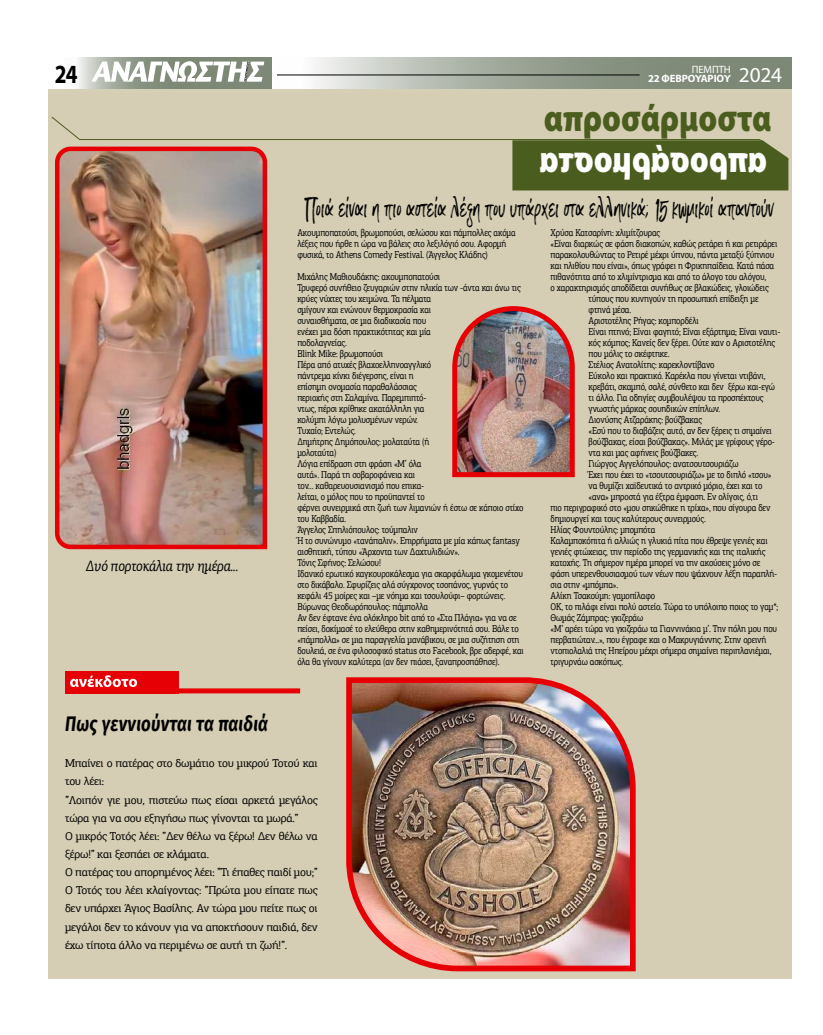
<style>
.page{position:relative;width:823px;height:1035px;background:#fff}
.page>*{position:absolute;margin:0;border:0;box-sizing:border-box;transform-origin:0 0}
.t1{font:900 38.4px "Myriad Pro";color:#4b5d1e;scale:.83 1}
.t2{font:27px "Black Diamond";color:#000;scale:.73 1}
.t3{font:700 26.3px "Myriad Pro";color:#000;scale:.81 1}
.t4{font:italic 700 21px "Fira Sans";letter-spacing:.02em;color:#000;scale:.8 1}
.t5{font:italic 15px "PF Agora Slab Pro";letter-spacing:-.02em;color:#000;scale:.89 1}
.t6{font:11.5px/18.1px "PF Agora Slab Pro";letter-spacing:-.02em;color:#000}
.t7{font:700 10.6px/9.4px "Myriad Pro";letter-spacing:-.01em;color:#fff}
.t8{font:10px/11px "PF Agora Slab Pro";letter-spacing:-.02em;color:#000;scale:.85 1}
.s1{font-weight:400}
.s2{font-weight:400;font-size:21.3px}
</style>
<div class="page">
<svg style="left:78px;top:58px;width:193px;height:31px;background:#97a092"></svg>
<svg style="left:277px;top:58px;width:514px;height:31px;background:#a3aa9e"></svg>
<svg style="left:91px;top:61px;width:173px;height:21px"></svg>
<hr style="left:277px;top:75px;width:362px;height:1px;background:#000">
<div style="left:48px;top:93px;width:743px;height:885px;background:#d5ceb4"></div>
<div style="left:65px;top:671px;width:113px;height:22px;background:#e60005"></div>
<svg style="left:70px;top:675px;width:67px;height:12px"></svg>
<div style="left:178px;top:688px;width:122px;height:5px;background:#e60005"></div>
<img style="left:55px;top:190px;width:213px;height:360px">
<img style="left:346px;top:677px;width:290px;height:295px">
<img style="left:452px;top:306px;width:123px;height:172px">
<svg style="left:51px;top:116px;width:737px;height:74px"></svg>
<h3 class="t3" style="left:55px;top:57px;width:29px">24</h3>
<p class="t7" style="left:647px;top:64px;width:135px;text-indent:44px"><span class="s1">ΠΕΜΠΤΗ<br></span>22 ΦΕΒΡΟΥΑΡΙΟΥ <span class="s2">2024</span></p>
<h1 class="t1" style="left:543px;top:93px;width:275px">απροσάρμοστα</h1>
<h3 class="t5" style="left:86px;top:557px;width:173px">Δυό πορτοκάλια την ημέρα...</h3>
<h2 class="t2" style="left:304px;top:191px;width:644px">Ποιά είναι η πιο αστεία λέξη που υπάρχει στα ελληνικά; 15 κωμικοί απαντούν</h2>
<p class="t8" style="left:297px;top:227px;width:258px">Ακουμποπατούσι, βρωμοπούσι, σελώσου και πάμπολλες ακόμα λέξεις που ήρθε η ώρα να βάλεις στο λεξιλόγιό σου. Αφορμή φυσικά, το Athens Comedy Festival. (Άγγελος Κλάδης)</p>
<p class="t8" style="left:297px;top:271px;width:268px">Μιχάλης Μαθιουδάκης: ακουμποπατούσι<br>Τρυφερό συνήθειο ζευγαριών στην ηλικία των -άντα και άνω τις κρύες νύχτες του χειμώνα. Τα πέλματα<br>σμίγουν και ενώνουν θερμοκρασία και<br>συναισθήματα, σε μια διαδικασία που<br>ενέχει μια δόση πρακτικότητας και μία<br>ποδολαγνείας.<br>Blink Mike: βρωμοπούσι<br>Πέρα από ατυχές βλαχοελληνοαγγλικό<br>πάντρεμα κίνκι διέγερσης, είναι η<br>επίσημη ονομασία παραθαλάσσιας<br>περιοχής στη Σαλαμίνα. Παρεμπιπτό-<br>ντως, πέρσι κρίθηκε ακατάλληλη για<br>κολύμπι λόγω μολυσμένων νερών.<br>Τυχαίο; Εντελώς.<br>Δημήτρης Δημόπουλος: μολαταύτα (ή<br>μολοταύτα)<br>Λόγια επίδραση στη φράση «Μ’ όλα<br>αυτά». Παρά τη σοβαροφάνεια και<br>τον… καθαρευουσιανισμό που επικα-<br>λείται, ο μόλος που το προϋπαντεί το<br>φέρνει συνειρμικά στη ζωή των λιμανιών ή έστω σε κάποιο στίχο του Καββαδία.<br>Άγγελος Σπηλιόπουλος: τούμπαλιν<br>Ή το συνώνυμο «τανάπαλιν». Επιρρήματα με μία κάπως fantasy αισθητική, τύπου «Άρχοντα των Δαχτυλιδιών».<br>Τόνις Σφήνος: Σελώσου!<br>Ιδανικό ερωτικό καγκουροκάλεσμα για σκαρφάλωμα γκομενέτου στο δικάβαλο. Σφυρίζεις αλά σύγχρονος τσοπάνος, γυρνάς το κεφάλι 45 μοίρες και –με νόημα και τσουλούφι– φορτώνεις.<br>Βύρωνας Θεοδωρόπουλος: πάμπολλα<br>Αν δεν έφτανε ένα ολόκληρο bit από το «Στα Πλάγια» για να σε πείσει, δοκίμασέ το ελεύθερα στην καθημερινότητά σου. Βάλε το «πάμπολλα» σε μια παραγγελία μανάβικου, σε μια συζήτηση στη δουλειά, σε ένα φιλοσοφικό status στο Facebook, βρε αδερφέ, και όλα θα γίνουν καλύτερα (αν δεν πιάσει, ξαναπροσπάθησε).</p>
<p class="t8" style="left:550px;top:227px;width:130px">Χρύσα Κατσαρίνη: χλιμίτζουρας</p>
<p class="t8" style="left:550px;top:238px;width:268px">«Είναι διαρκώς σε φάση διακοπών, καθώς ρετάρει ή και ρετιράρει</p>
<p class="t8" style="left:550px;top:249px;width:264px">παρακολουθώντας το Ρετιρέ μέχρι ύπνου, πάντα μεταξύ ξύπνιου</p>
<p class="t8" style="left:550px;top:260px;width:264px">και ηλιθίου που είναι», όπως γράφει η Φρικηπαίδεια. Κατά πάσα</p>
<p class="t8" style="left:550px;top:271px;width:255px">πιθανότητα από το χλιμίντρισμα και από το άλογο του αλόγου,</p>
<p class="t8" style="left:550px;top:282px;width:258px">ο χαρακτηρισμός αποδίδεται συνήθως σε βλακώδεις, γλοιώδεις</p>
<p class="t8" style="left:588px;top:293px;width:201px">τύπους που κυνηγούν τη προσωπική επίδειξη με</p>
<p class="t8" style="left:588px;top:304px;width:52px">φτηνά μέσα.</p>
<p class="t8" style="left:588px;top:315px;width:131px">Αριστοτέλης Ρήγας: κομπορδέλι</p>
<p class="t8" style="left:588px;top:326px;width:227px">Είναι πτηνό; Είναι φαγητό; Είναι εξάρτημα; Είναι ναυτι-</p>
<p class="t8" style="left:588px;top:337px;width:221px">κός κόμπος; Κανείς δεν ξέρει. Ούτε καν ο Αριστοτέλης</p>
<p class="t8" style="left:588px;top:348px;width:97px">που μόλις το σκέφτηκε.</p>
<p class="t8" style="left:588px;top:359px;width:150px">Στέλιος Ανατολίτης: καρεκλοντίβανο</p>
<p class="t8" style="left:588px;top:370px;width:209px">Εύκολο και πρακτικό. Καρέκλα που γίνεται ντιβάνι,</p>
<p class="t8" style="left:588px;top:381px;width:221px">κρεβάτι, σκαμπό, σαλέ, σύνθετο και δεν ξέρω και-εγώ</p>
<p class="t8" style="left:588px;top:392px;width:207px">τι άλλο. Για οδηγίες συμβουλέψου τα προσπέκτους</p>
<p class="t8" style="left:588px;top:403px;width:156px">γνωστής μάρκας σουηδικών επίπλων.</p>
<p class="t8" style="left:588px;top:414px;width:135px">Διονύσης Ατζαράκης: βούζβακας</p>
<p class="t8" style="left:588px;top:425px;width:217px">«Εσύ που το διαβάζεις αυτό, αν δεν ξέρεις τι σημαίνει</p>
<p class="t8" style="left:588px;top:436px;width:221px">βούζβακας, είσαι βούζβακας». Μιλάς με γρίφους γέρο-</p>
<p class="t8" style="left:588px;top:447px;width:130px">ντα και μας αφήνεις βούζβακες.</p>
<p class="t8" style="left:588px;top:458px;width:178px">Γιώργος Αγγελόπουλος: ανατσουτσουριάζω</p>
<p class="t8" style="left:588px;top:469px;width:216px">Έχει που έχει το «τσουτσουριάζω» με το διπλό «τσου»</p>
<p class="t8" style="left:588px;top:480px;width:206px">να θυμίζει χαϊδευτικά το αντρικό μόριο, έχει και το</p>
<p class="t8" style="left:588px;top:491px;width:201px">«ανα» μπροστά για έξτρα έμφαση. Εν ολίγοις, ό,τι</p>
<p class="t8" style="left:550px;top:502px;width:260px">πιο περιγραφικό στο «μου σηκώθηκε η τρίχα», που σίγουρα δεν</p>
<p class="t8" style="left:550px;top:513px;width:184px">δημιουργεί και τους καλύτερους συνειρμούς.</p>
<p class="t8" style="left:550px;top:524px;width:125px">Ηλίας Φουντούλης: μπομπότα</p>
<p class="t8" style="left:550px;top:535px;width:257px">Καλαμποκόπιτα ή αλλιώς η γλυκιά πίτα που έθρεψε γενιές και</p>
<p class="t8" style="left:550px;top:546px;width:254px">γενιές φτώχειας, την περίοδο της γερμανικής και της ιταλικής</p>
<p class="t8" style="left:550px;top:557px;width:248px">κατοχής. Τη σήμερον ημέρα μπορεί να την ακούσεις μόνο σε</p>
<p class="t8" style="left:550px;top:568px;width:268px">φάση υπερενθουσιασμού των νέων που ψάχνουν λέξη παραπλή-</p>
<p class="t8" style="left:550px;top:579px;width:81px">σια στην «μπόμπα».</p>
<p class="t8" style="left:550px;top:590px;width:124px">Αλίκη Τσακούμη: γαμοπίλαφο</p>
<p class="t8" style="left:550px;top:601px;width:269px">ΟΚ, το πιλάφι είναι πολύ αστείο. Τώρα το υπόλοιπο ποιος το γαμ*;</p>
<p class="t8" style="left:550px;top:612px;width:110px">Θωμάς Ζάμπρας: γκιζεράω</p>
<p class="t8" style="left:550px;top:623px;width:268px">«Μ’ αρέει τώρα να γκιζεράω τα Γιαννινάκια μ’. Την πόλη μου που</p>
<p class="t8" style="left:550px;top:634px;width:255px">περβατιώταν...», που έγραφε και ο Μακρυγιάννης. Στην ορεινή</p>
<p class="t8" style="left:550px;top:645px;width:261px">ντοπιολαλιά της Ηπείρου μέχρι σήμερα σημαίνει περιπλανιέμαι,</p>
<p class="t8" style="left:550px;top:656px;width:87px">τριγυρνάω ασκόπως.</p>
<h3 class="t4" style="left:65px;top:706px;width:255px">Πως γεννιούνται τα παιδιά</h3>
<p class="t6" style="left:65px;top:754px;width:254px">Μπαίνει ο πατέρας στο δωμάτιο του μικρού Τοτού και του λέει:<br>”Λοιπόν γιε μου, πιστεύω πως είσαι αρκετά μεγάλος τώρα για να σου εξηγήσω πως γίνονται τα μωρά.”<br>Ο μικρός Τοτός λέει: ”Δεν θέλω να ξέρω! Δεν θέλω να ξέρω!” και ξεσπάει σε κλάματα.<br>Ο πατέρας του απορημένος λέει: ”Τι έπαθες παιδί μου;” Ο Τοτός του λέει κλαίγοντας: ”Πρώτα μου είπατε πως δεν υπάρχει Άγιος Βασίλης. Αν τώρα μου πείτε πως οι μεγάλοι δεν το κάνουν για να αποκτήσουν παιδιά, δεν έχω τίποτα άλλο να περιμένω σε αυτή τη ζωή!”.</p>
</div>
